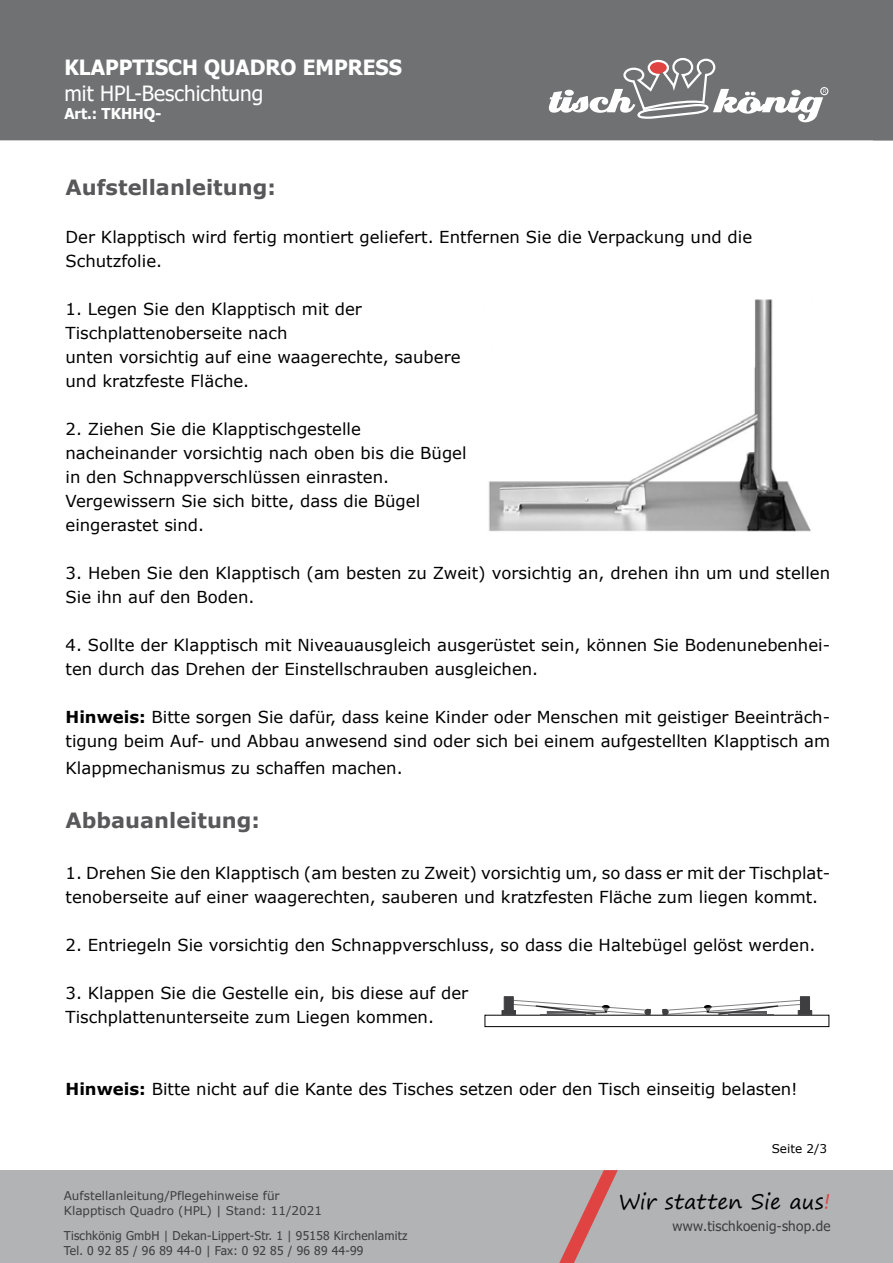
<style>
.page{position:relative;width:893px;height:1263px;background:#fff}
.page>*{position:absolute;margin:0;border:0;box-sizing:border-box;transform-origin:0 0}
.t1{font:700 21px "Verdana";color:#58585a}
.t2{font:700 21px "Tahoma";color:#fff}
.t3{font:21px "Tahoma";color:#fff}
.t4{font:21px "Segoe Print";letter-spacing:.005em;color:#000}
.t5{font:16.5px/24px "Verdana";color:#000}
.t6{font:700 15px "Tahoma";color:#fff}
.t7{font:13.65px "Tahoma";letter-spacing:.02em;color:#3e3d40}
.t8{font:12.15px/15px "Tahoma";letter-spacing:.02em;color:#3e3d40}
.t9{font:12px/14.4px "Verdana";color:#3e3d40}
.t10{font:12px "Verdana";color:#000}
.s1{font-weight:700}
.s2{color:#df4443}
</style>
<div class="page">
<div style="left:0;top:1170px;width:873px;height:93px;background:#b1b3b4"></div>
<div style="left:0;top:0;width:873px;height:140px;background:#707172"></div>
<svg style="left:559px;top:1170px;width:59px;height:93px;background:#bc9898"></svg>
<div style="left:820px;top:87px;width:8px;height:8px;border:1px solid #fff;border-radius:50%"></div>
<svg style="left:549px;top:57px;width:277px;height:65px"></svg>
<div style="left:873px;top:1170px;width:20px;height:93px;background:#b1b3b4"></div>
<div style="left:873px;top:0;width:20px;height:140px;background:#707172"></div>
<img style="left:488px;top:299px;width:323px;height:233px">
<div style="left:485px;top:1015px;width:344px;height:12px;border:1px solid #000"></div>
<svg style="left:662px;top:996px;width:150px;height:19px"></svg>
<svg style="left:502px;top:996px;width:148px;height:19px"></svg>
<p class="t2" style="left:64px;top:53px;width:339px">KLAPPTISCH QUADRO EMPRESS</p>
<p class="t3" style="left:64px;top:79px;width:200px">mit HPL-Beschichtung</p>
<p class="t6" style="left:64px;top:103px;width:99px">Art.: TKHHQ-</p>
<p class="t1" style="left:66px;top:172px;width:212px">Aufstellanleitung:</p>
<p class="t5" style="left:66px;top:225px;width:688px">Der Klapptisch wird fertig montiert geliefert. Entfernen Sie die Verpackung und die<br>Schutzfolie.</p>
<p class="t5" style="left:66px;top:297px;width:397px">1. Legen Sie den Klapptisch mit der Tischplattenoberseite nach<br>unten vorsichtig auf eine waagerechte, saubere und kratzfeste Fläche.</p>
<p class="t5" style="left:66px;top:417px;width:403px">2. Ziehen Sie die Klapptischgestelle nacheinander vorsichtig nach oben bis die Bügel in den Schnappverschlüssen einrasten.<br>Vergewissern Sie sich bitte, dass die Bügel eingerastet sind.</p>
<p class="t5" style="left:66px;top:561px;width:766px">3. Heben Sie den Klapptisch (am besten zu Zweit) vorsichtig an, drehen ihn um und stellen<br>Sie ihn auf den Boden.</p>
<p class="t5" style="left:66px;top:633px;width:766px">4. Sollte der Klapptisch mit Niveauausgleich ausgerüstet sein, können Sie Bodenunebenhei&shy;ten durch das Drehen der Einstellschrauben ausgleichen.</p>
<p class="t5" style="left:66px;top:705px;width:766px"><span class="s1">Hinweis:</span> Bitte sorgen Sie dafür, dass keine Kinder oder Menschen mit geistiger Beeinträch&shy;tigung beim Auf- und Abbau anwesend sind oder sich bei einem aufgestellten Klapptisch am</p>
<p class="t5" style="left:66px;top:756px;width:339px">Klappmechanismus zu schaffen machen.</p>
<p class="t1" style="left:66px;top:805px;width:196px">Abbauanleitung:</p>
<p class="t5" style="left:66px;top:861px;width:766px">1. Drehen Sie den Klapptisch (am besten zu Zweit) vorsichtig um, so dass er mit der Tischplat&shy;tenoberseite auf einer waagerechten, sauberen und kratzfesten Fläche zum liegen kommt.</p>
<p class="t5" style="left:66px;top:933px;width:751px">2. Entriegeln Sie vorsichtig den Schnappverschluss, so dass die Haltebügel gelöst werden.</p>
<p class="t5" style="left:66px;top:981px;width:404px">3. Klappen Sie die Gestelle ein, bis diese auf der<br>Tischplattenunterseite zum Liegen kommen.</p>
<p class="t5" style="left:66px;top:1077px;width:734px"><span class="s1">Hinweis:</span> Bitte nicht auf die Kante des Tisches setzen oder den Tisch einseitig belasten!</p>
<p class="t9" style="left:64px;top:1189px;width:260px">Aufstellanleitung/Pflegehinweise für<br>Klapptisch Quadro (HPL) | Stand: 11/2021</p>
<p class="t8" style="left:64px;top:1229px;width:345px">Tischkönig GmbH | Dekan-Lippert-Str. 1 | 95158 Kirchenlamitz<br>Tel. 0 92 85 / 96 89 44-0 | Fax: 0 92 85 / 96 89 44-99</p>
<p class="t10" style="left:772px;top:1140px;width:57px">Seite 2/3</p>
<p class="t4" style="left:619px;top:1183px;width:213px">Wir statten Sie aus<span class="s2">!</span></p>
<p class="t7" style="left:673px;top:1217px;width:159px">www.tischkoenig-shop.de</p>
</div>
